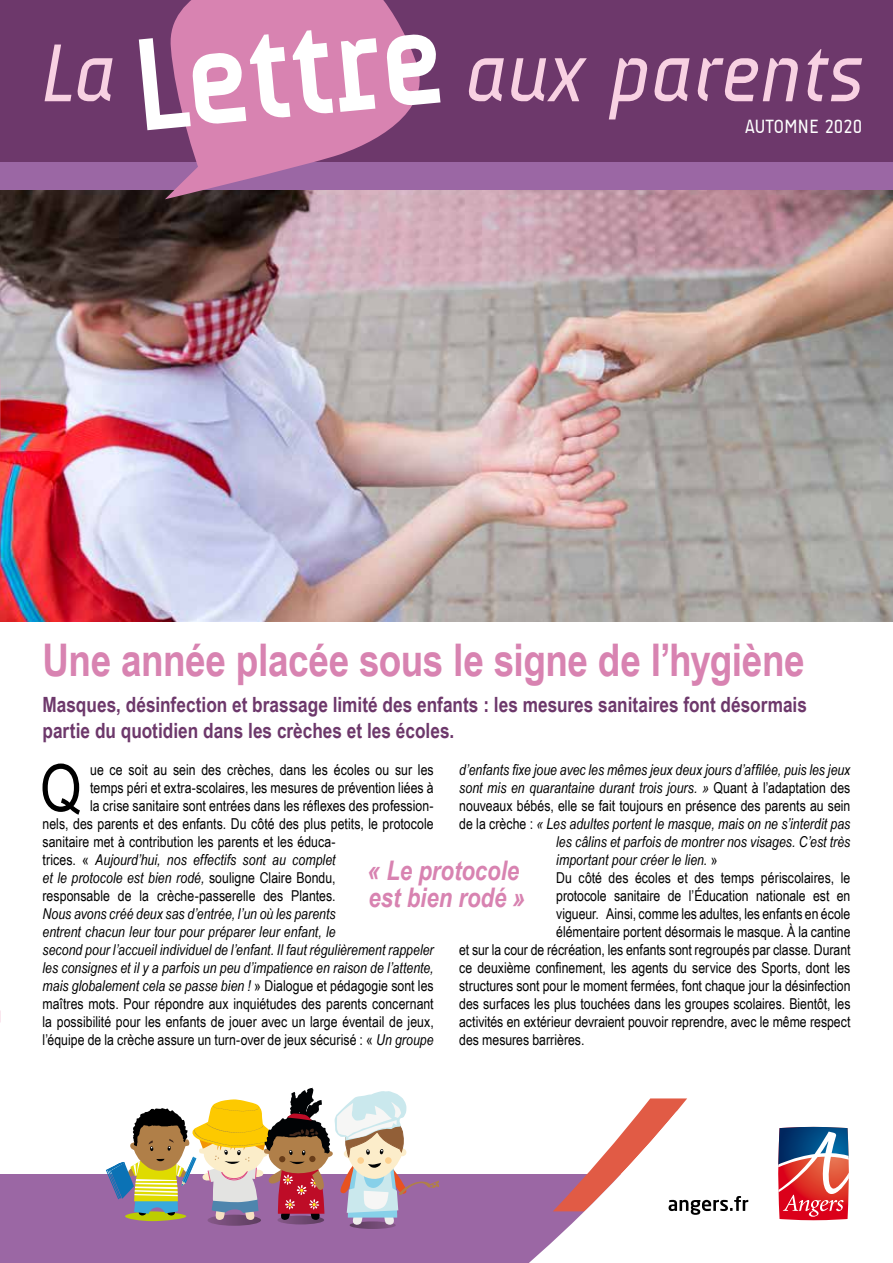
<style>
.page{position:relative;width:893px;height:1263px;background:#fff}
.page>*{position:absolute;margin:0;border:0;box-sizing:border-box;transform-origin:0 0}
.t1{font:65.25px "Arial Narrow";color:#000}
.t2{font:700 45px "Arial Narrow";letter-spacing:-.01em;color:#d883b1}
.t3{font:italic 700 27px/27px "Arial Narrow";color:#d883b1}
.t4{font:700 21px/25.2px "Arial Narrow";color:#6d386b}
.t5{font:19.5px "A Udimat";letter-spacing:.02em;color:#fff}
.t6{font:15px "Arial Narrow";color:#000}
.t7{font:italic 15px/18px "Arial Narrow";color:#000}
.s1{font-style:normal}
</style>
<div class="page">
<img style="left:0;top:189px;width:893px;height:432px">
<div style="left:0;top:1175px;width:893px;height:88px;background:#9b67a4"></div>
<svg style="left:516px;top:1174px;width:377px;height:89px;fill:#fff"></svg>
<svg style="left:776px;top:1126px;width:75px;height:96px;background:#b06675"></svg>
<svg style="left:553px;top:1098px;width:195px;height:117px"></svg>
<svg style="left:106px;top:1087px;width:332px;height:142px"></svg>
<div style="left:0;top:1px;width:893px;height:183px;background:#6d386b"></div>
<div style="left:0;top:162px;width:893px;height:27px;background:#9b67a4"></div>
<svg style="left:45px;top:45px;width:68px;height:56px"></svg>
<svg style="left:468px;top:58px;width:119px;height:43px"></svg>
<svg style="left:609px;top:58px;width:81px;height:61px"></svg>
<svg style="left:697px;top:58px;width:101px;height:43px"></svg>
<svg style="left:807px;top:49px;width:55px;height:52px"></svg>
<svg style="left:165px;top:0;width:267px;height:199px;fill:#d883b1"></svg>
<svg style="left:139px;top:30px;width:194px;height:100px;background:#daa7c5"></svg>
<svg style="left:339px;top:38px;width:38px;height:74px;background:#edc7db"></svg>
<svg style="left:385px;top:33px;width:55px;height:74px"></svg>
<h3 class="t5" style="left:745px;top:115px;width:118px">AUTOMNE 2020</h3>
<h2 class="t2" style="left:43px;top:626px;width:764px">Une année placée sous le signe de l’hygiène</h2>
<h3 class="t4" style="left:43px;top:691px;width:766px">Masques, désinfection et brassage limité des enfants : les mesures sanitaires font désormais partie du quotidien dans les crèches et les écoles.</h3>
<h1 class="t1" style="left:40px;top:740px;width:43px">Q</h1>
<p class="t6" style="left:90px;top:759px;width:345px">ue ce soit au sein des crèches, dans les écoles ou sur les</p>
<p class="t7" style="left:459px;top:760px;width:393px">d’enfants fixe joue avec les mêmes jeux deux jours d’affilée, puis les jeux</p>
<p class="t7" style="left:459px;top:778px;width:393px">sont mis en quarantaine durant trois jours. » <span class="s1">Quant à l’adaptation des</span></p>
<p class="t6" style="left:459px;top:795px;width:393px">nouveaux bébés, elle se fait toujours en présence des parents au sein</p>
<p class="t7" style="left:459px;top:814px;width:393px"><span class="s1">de la crèche :</span> « Les adultes portent le masque, mais on ne s’interdit pas</p>
<p class="t7" style="left:556px;top:832px;width:296px">les câlins et parfois de montrer nos visages. C’est très</p>
<p class="t7" style="left:556px;top:850px;width:163px">important pour créer le lien. <span class="s1">»</span></p>
<p class="t6" style="left:556px;top:867px;width:296px">Du côté des écoles et des temps périscolaires, le</p>
<p class="t6" style="left:556px;top:885px;width:296px">protocole sanitaire de l’Éducation nationale est en</p>
<p class="t6" style="left:556px;top:903px;width:296px">vigueur. Ainsi, comme les adultes, les enfants en école</p>
<p class="t6" style="left:556px;top:921px;width:296px">élémentaire portent désormais le masque. À la cantine</p>
<p class="t6" style="left:459px;top:939px;width:393px">et sur la cour de récréation, les enfants sont regroupés par classe. Durant</p>
<p class="t6" style="left:459px;top:957px;width:393px">ce deuxième confinement, les agents du service des Sports, dont les</p>
<p class="t6" style="left:459px;top:975px;width:393px">structures sont pour le moment fermées, font chaque jour la désinfection</p>
<p class="t6" style="left:459px;top:993px;width:393px">des surfaces les plus touchées dans les groupes scolaires. Bientôt, les</p>
<p class="t6" style="left:459px;top:1011px;width:393px">activités en extérieur devraient pouvoir reprendre, avec le même respect</p>
<p class="t6" style="left:459px;top:1029px;width:127px">des mesures barrières.</p>
<p class="t6" style="left:90px;top:777px;width:345px">temps péri et extra-scolaires, les mesures de prévention liées à</p>
<p class="t6" style="left:90px;top:795px;width:345px">la crise sanitaire sont entrées dans les réflexes des profession-</p>
<p class="t6" style="left:43px;top:813px;width:393px">nels, des parents et des enfants. Du côté des plus petits, le protocole</p>
<p class="t6" style="left:43px;top:831px;width:295px">sanitaire met à contribution les parents et les éduca-</p>
<p class="t7" style="left:43px;top:850px;width:295px"><span class="s1">trices. «</span> Aujourd’hui, nos effectifs sont au complet</p>
<p class="t7" style="left:43px;top:868px;width:295px">et le protocole est bien rodé, <span class="s1">souligne Claire Bondu,</span></p>
<p class="t6" style="left:43px;top:885px;width:295px">responsable de la crèche-passerelle des Plantes.</p>
<p class="t7" style="left:43px;top:904px;width:393px">Nous avons créé deux sas d’entrée, l’un où les parents<br>entrent chacun leur tour pour préparer leur enfant, le<br>second pour l’accueil individuel de l’enfant. Il faut régulièrement rappeler les consignes et il y a parfois un peu d’impatience en raison de l’attente, mais globalement cela se passe bien ! <span class="s1">» Dialogue et pédagogie sont les maîtres mots. Pour répondre aux inquiétudes des parents concernant la possibilité pour les enfants de jouer avec un large éventail de jeux, l’équipe de la crèche assure un turn-over de jeux sécurisé : «</span> Un groupe</p>
<h3 class="t3" style="left:368px;top:856px;width:158px">« Le protocole est bien rodé »</h3>
</div>
